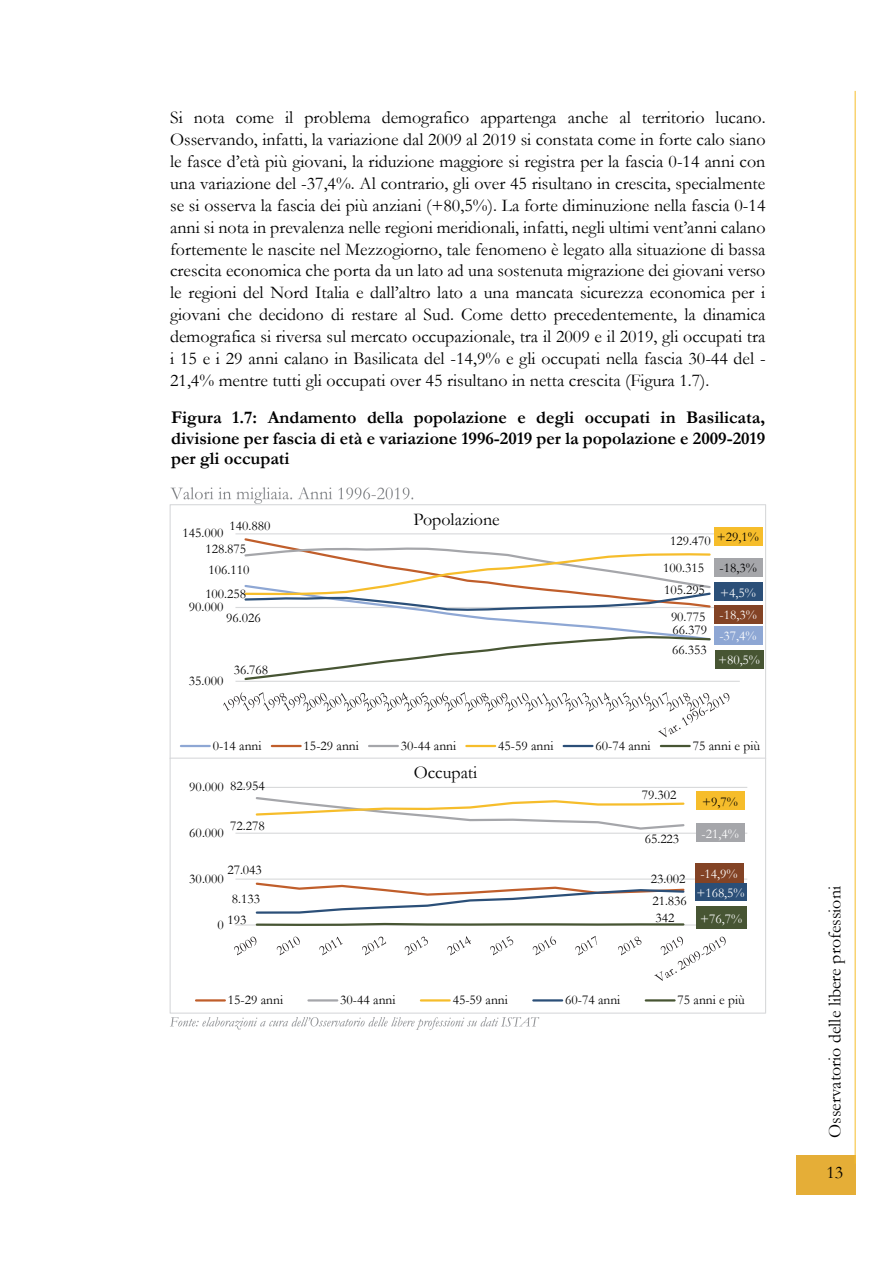
<style>
.page{position:relative;width:893px;height:1263px;background:#fff}
.page>*{position:absolute;margin:0;border:0;box-sizing:border-box;transform-origin:0 0}
.t1{font:18px/21.9px "Garamond";color:#000;text-align:justify}
.t2{font:700 18px/20.2px "Garamond";color:#000;text-align:justify}
.t3{font:13.5px "Garamond";color:#000}
.t4{font:13.5px/21.3px "Garamond";color:#fff}
</style>
<div class="page">
<div style="left:797px;top:1155px;width:59px;height:39px;background:#e5ae37"></div>
<hr style="left:855px;top:91px;width:1px;height:1073px;background:#f6bd2b">
<img style="left:169px;top:1010px;width:371px;height:20px">
<img style="left:169px;top:487px;width:245px;height:48px">
<div style="left:170px;top:505px;width:595px;height:254px;background:#fff"></div>
<hr style="left:235px;top:607px;width:505px;height:1px;background:#d8d9db">
<hr style="left:235px;top:533px;width:505px;height:1px;background:#d8d9db">
<hr style="left:235px;top:681px;width:505px;height:1px;background:#d8d9db">
<svg style="left:243px;top:538px;width:469px;height:143px"></svg>
<svg style="left:223px;top:692px;width:506px;height:45px"></svg>
<hr style="left:181px;top:745px;width:29px;height:2px;background:#8ea7d4">
<hr style="left:272px;top:745px;width:29px;height:2px;background:#c05e2b">
<hr style="left:369px;top:745px;width:29px;height:2px;background:#a5a6aa">
<hr style="left:466px;top:745px;width:29px;height:2px;background:#f6bd2b">
<hr style="left:564px;top:745px;width:28px;height:2px;background:#2b4f78">
<hr style="left:661px;top:745px;width:29px;height:2px;background:#475533">
<div style="left:714px;top:527px;width:48px;height:19px;background:#f6bd2b"></div>
<div style="left:714px;top:582px;width:48px;height:19px;background:#2b4f78"></div>
<div style="left:714px;top:558px;width:48px;height:19px;background:#a5a6aa"></div>
<div style="left:715px;top:650px;width:48px;height:18px;background:#475533"></div>
<div style="left:714px;top:605px;width:48px;height:19px;background:#834325"></div>
<div style="left:714px;top:626px;width:48px;height:19px;background:#8ea7d4"></div>
<div style="left:170px;top:758px;width:595px;height:255px;background:#fff"></div>
<hr style="left:235px;top:879px;width:512px;height:1px;background:#d8d9db">
<hr style="left:235px;top:833px;width:512px;height:1px;background:#d8d9db">
<hr style="left:235px;top:787px;width:512px;height:1px;background:#d8d9db">
<hr style="left:235px;top:924px;width:512px;height:2px;background:#d8d9db">
<svg style="left:255px;top:797px;width:430px;height:33px"></svg>
<svg style="left:255px;top:882px;width:430px;height:32px"></svg>
<svg style="left:255px;top:922px;width:431px;height:4px"></svg>
<svg style="left:234px;top:937px;width:22px;height:18px"></svg>
<svg style="left:277px;top:937px;width:23px;height:18px"></svg>
<svg style="left:319px;top:937px;width:24px;height:18px"></svg>
<svg style="left:362px;top:937px;width:24px;height:18px"></svg>
<svg style="left:405px;top:937px;width:23px;height:18px"></svg>
<svg style="left:447px;top:936px;width:24px;height:19px"></svg>
<svg style="left:490px;top:936px;width:23px;height:19px"></svg>
<svg style="left:533px;top:936px;width:23px;height:19px"></svg>
<svg style="left:575px;top:936px;width:22px;height:19px"></svg>
<svg style="left:618px;top:937px;width:23px;height:18px"></svg>
<svg style="left:654px;top:937px;width:71px;height:44px"></svg>
<hr style="left:196px;top:999px;width:29px;height:3px;background:#c05e2b">
<hr style="left:308px;top:999px;width:29px;height:3px;background:#a5a6aa">
<hr style="left:421px;top:999px;width:29px;height:3px;background:#f6bd2b">
<hr style="left:533px;top:999px;width:29px;height:3px;background:#2b4f78">
<hr style="left:646px;top:999px;width:28px;height:3px;background:#475533">
<div style="left:170px;top:758px;width:596px;height:256px;border:1px solid #d8d9db"></div>
<div style="left:696px;top:791px;width:48px;height:19px;background:#f6bd2b"></div>
<div style="left:695px;top:884px;width:51px;height:17px;background:#2b4f78"></div>
<div style="left:696px;top:823px;width:48px;height:19px;background:#a5a6aa"></div>
<div style="left:696px;top:906px;width:50px;height:23px;background:#475533"></div>
<div style="left:695px;top:864px;width:48px;height:19px;background:#834325"></div>
<p class="t1" style="left:170px;top:106px;width:597px">Si nota come il problema demografico appartenga anche al territorio lucano.<br>Osservando, infatti, la variazione dal 2009 al 2019 si constata come in forte calo siano le fasce d’età più giovani, la riduzione maggiore si registra per la fascia 0-14 anni con una variazione del -37,4%. Al contrario, gli over 45 risultano in crescita, specialmente se si osserva la fascia dei più anziani (+80,5%). La forte diminuzione nella fascia 0-14 anni si nota in prevalenza nelle regioni meridionali, infatti, negli ultimi vent’anni calano fortemente le nascite nel Mezzogiorno, tale fenomeno è legato alla situazione di bassa crescita economica che porta da un lato ad una sostenuta migrazione dei giovani verso le regioni del Nord Italia e dall’altro lato a una mancata sicurezza economica per i giovani che decidono di restare al Sud. Come detto precedentemente, la dinamica demografica si riversa sul mercato occupazionale, tra il 2009 e il 2019, gli occupati tra i 15 e i 29 anni calano in Basilicata del -14,9% e gli occupati nella fascia 30-44 del - 21,4% mentre tutti gli occupati over 45 risultano in netta crescita (Figura 1.7).</p>
<p class="t2" style="left:171px;top:408px;width:595px">Figura 1.7: Andamento della popolazione e degli occupati in Basilicata, divisione per fascia di età e variazione 1996-2019 per la popolazione e 2009-2019 per gli occupati</p>
<p class="t3" style="left:230px;top:516px;width:42px">140.880</p>
<p class="t3" style="left:183px;top:524px;width:42px">145.000</p>
<p class="t3" style="left:205px;top:540px;width:42px">128.875</p>
<p class="t3" style="left:209px;top:560px;width:42px">106.110</p>
<p class="t3" style="left:205px;top:585px;width:42px">100.258</p>
<p class="t3" style="left:189px;top:598px;width:36px">90.000</p>
<p class="t3" style="left:226px;top:608px;width:36px">96.026</p>
<p class="t3" style="left:189px;top:672px;width:36px">35.000</p>
<p class="t3" style="left:234px;top:661px;width:36px">36.768</p>
<p class="t1" style="left:414px;top:508px;width:88px">Popolazione</p>
<p class="t3" style="left:717px;top:528px;width:43px">+29,1%</p>
<p class="t3" style="left:670px;top:532px;width:42px">129.470</p>
<p class="t3" style="left:663px;top:559px;width:42px">100.315</p>
<p class="t3" style="left:664px;top:581px;width:42px">105.295</p>
<p class="t3" style="left:671px;top:608px;width:36px">90.775</p>
<p class="t3" style="left:672px;top:621px;width:36px">66.379</p>
<p class="t3" style="left:672px;top:640px;width:36px">66.353</p>
<p class="t3" style="left:719px;top:559px;width:39px">-18,3%</p>
<p class="t4" style="left:720px;top:582px;width:37px">+4,5%</p>
<p class="t4" style="left:719px;top:604px;width:39px">-18,3% -37,4%</p>
<p class="t4" style="left:718px;top:649px;width:43px">+80,5%</p>
<p class="t3" style="left:213px;top:736px;width:50px">0-14 anni</p>
<p class="t3" style="left:304px;top:736px;width:57px">15-29 anni</p>
<p class="t3" style="left:401px;top:736px;width:57px">30-44 anni</p>
<p class="t3" style="left:498px;top:736px;width:57px">45-59 anni</p>
<p class="t3" style="left:595px;top:736px;width:57px">60-74 anni</p>
<p class="t3" style="left:693px;top:736px;width:69px">75 anni e più</p>
<p class="t3" style="left:230px;top:777px;width:36px">82.954</p>
<p class="t3" style="left:189px;top:778px;width:36px">90.000</p>
<p class="t3" style="left:230px;top:817px;width:36px">72.278</p>
<p class="t3" style="left:189px;top:824px;width:36px">60.000</p>
<p class="t3" style="left:227px;top:861px;width:36px">27.043</p>
<p class="t3" style="left:189px;top:869px;width:36px">30.000</p>
<p class="t1" style="left:414px;top:761px;width:65px">Occupati</p>
<p class="t3" style="left:642px;top:785px;width:36px">79.302</p>
<p class="t3" style="left:645px;top:829px;width:36px">65.223</p>
<p class="t3" style="left:651px;top:870px;width:36px">23.002</p>
<p class="t3" style="left:232px;top:890px;width:30px">8.133</p>
<p class="t3" style="left:652px;top:891px;width:36px">21.836</p>
<p class="t3" style="left:227px;top:911px;width:20px">193</p>
<p class="t3" style="left:655px;top:909px;width:20px">342</p>
<p class="t3" style="left:218px;top:915px;width:8px">0</p>
<p class="t3" style="left:702px;top:792px;width:37px">+9,7%</p>
<p class="t4" style="left:701px;top:822px;width:39px">-21,4%</p>
<p class="t4" style="left:700px;top:863px;width:39px">-14,9%</p>
<p class="t4" style="left:696px;top:882px;width:50px">+168,5%</p>
<p class="t4" style="left:700px;top:908px;width:43px">+76,7%</p>
<p class="t3" style="left:228px;top:991px;width:57px">15-29 anni</p>
<p class="t3" style="left:340px;top:991px;width:57px">30-44 anni</p>
<p class="t3" style="left:453px;top:991px;width:57px">45-59 anni</p>
<p class="t3" style="left:565px;top:991px;width:57px">60-74 anni</p>
<p class="t3" style="left:677px;top:991px;width:69px">75 anni e più</p>
<p class="t1" style="left:823px;top:1138px;width:253px;rotate:-90deg">Osservatorio delle libere professioni</p>
<p class="t1" style="left:826px;top:1161px;width:18px">13</p>
</div>
